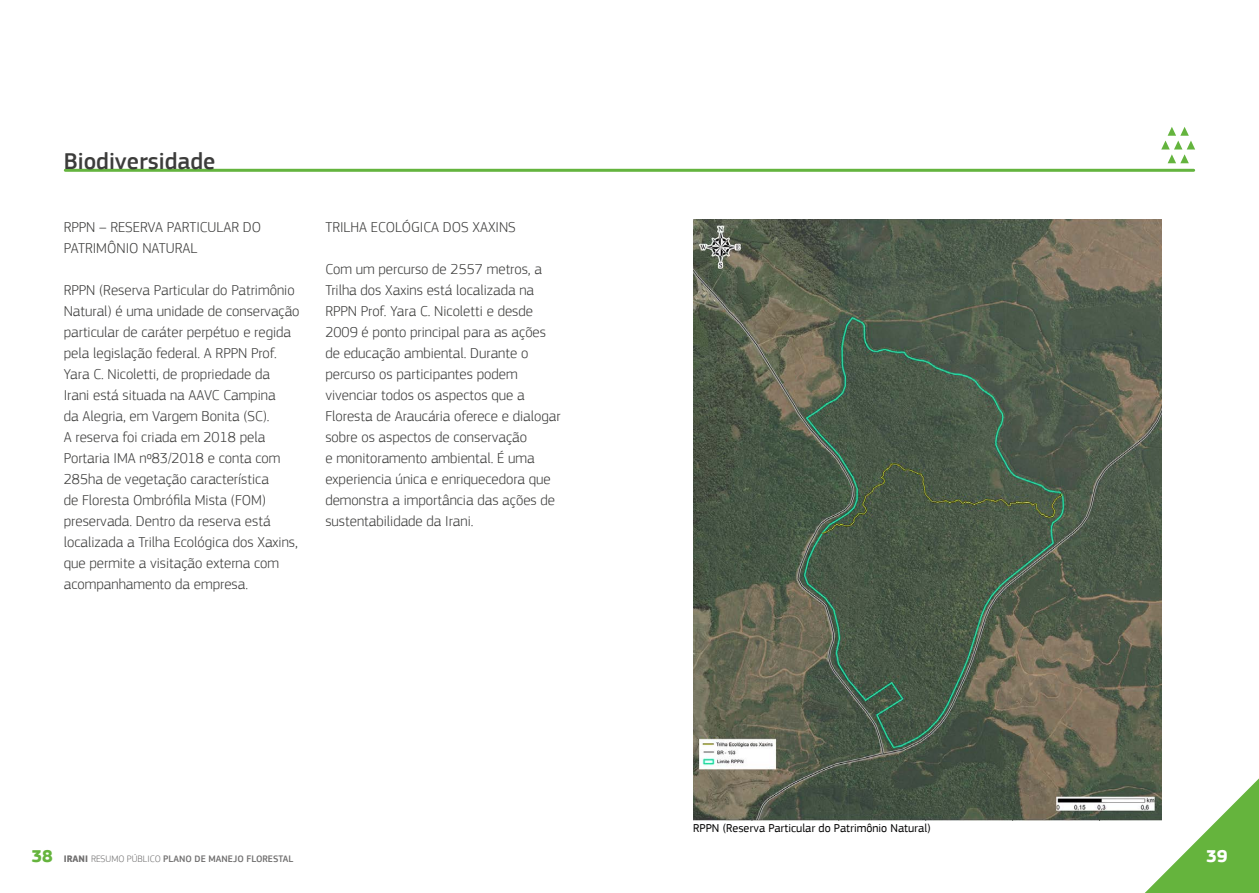
<style>
.page{position:relative;width:1259px;height:893px;background:#fff}
.page>*{position:absolute;margin:0;border:0;box-sizing:border-box;transform-origin:0 0}
.t1{font:500 24px "PF Square Sans Pro";color:#3c3c3b}
.t2{font:700 18px "PF Square Sans Pro";color:#fff}
.t3{font:300 15px/21px "PF Square Sans Pro";color:#3c3c3b}
.t4{font:12px "PF Square Sans Pro";color:#000}
.t5{font:500 9.75px "PF Square Sans Pro";color:#706f6f}
.s1{font-weight:700;font-size:18px;color:#65b43d}
.s2{font-weight:700}
.s3{font-weight:300}
</style>
<div class="page">
<img style="left:693px;top:219px;width:468px;height:601px">
<svg style="left:1123px;top:757px;width:136px;height:136px"></svg>
<svg style="left:1161px;top:127px;width:34px;height:36px"></svg>
<hr style="left:65px;top:169px;width:1128px;height:3px;background:#64b43e">
<h1 class="t1" style="left:64px;top:147px;width:153px">Biodiversidade</h1>
<p class="t3" style="left:64px;top:217px;width:199px">RPPN – RESERVA PARTICULAR DO<br>PATRIMÔNIO NATURAL</p>
<p class="t3" style="left:64px;top:280px;width:237px">RPPN (Reserva Particular do Patrimônio Natural) é uma unidade de conservação particular de caráter perpétuo e regida pela legislação federal. A RPPN Prof.<br>Yara C. Nicoletti, de propriedade da<br>Irani está situada na AAVC Campina<br>da Alegria, em Vargem Bonita (SC).<br>A reserva foi criada em 2018 pela Portaria IMA nº83/2018 e conta com 285ha de vegetação característica<br>de Floresta Ombrófila Mista (FOM) preservada. Dentro da reserva está localizada a Trilha Ecológica dos Xaxins, que permite a visitação externa com acompanhamento da empresa.</p>
<p class="t3" style="left:325px;top:217px;width:192px">TRILHA ECOLÓGICA DOS XAXINS</p>
<p class="t3" style="left:325px;top:259px;width:237px">Com um percurso de 2557 metros, a Trilha dos Xaxins está localizada na RPPN Prof. Yara C. Nicoletti e desde 2009 é ponto principal para as ações de educação ambiental. Durante o percurso os participantes podem vivenciar todos os aspectos que a Floresta de Araucária oferece e dialogar sobre os aspectos de conservação<br>e monitoramento ambiental. É uma experiencia única e enriquecedora que demonstra a importância das ações de sustentabilidade da Irani.</p>
<p class="t4" style="left:693px;top:821px;width:239px">RPPN (Reserva Particular do Patrimônio Natural)</p>
<p class="t5" style="left:31px;top:853px;width:263px"><span class="s1">38</span> <span class="s2">IRANI</span> <span class="s3">RESUMO PÚBLICO</span> PLANO DE MANEJO FLORESTAL</p>
<p class="t2" style="left:1206px;top:846px;width:23px">39</p>
</div>
